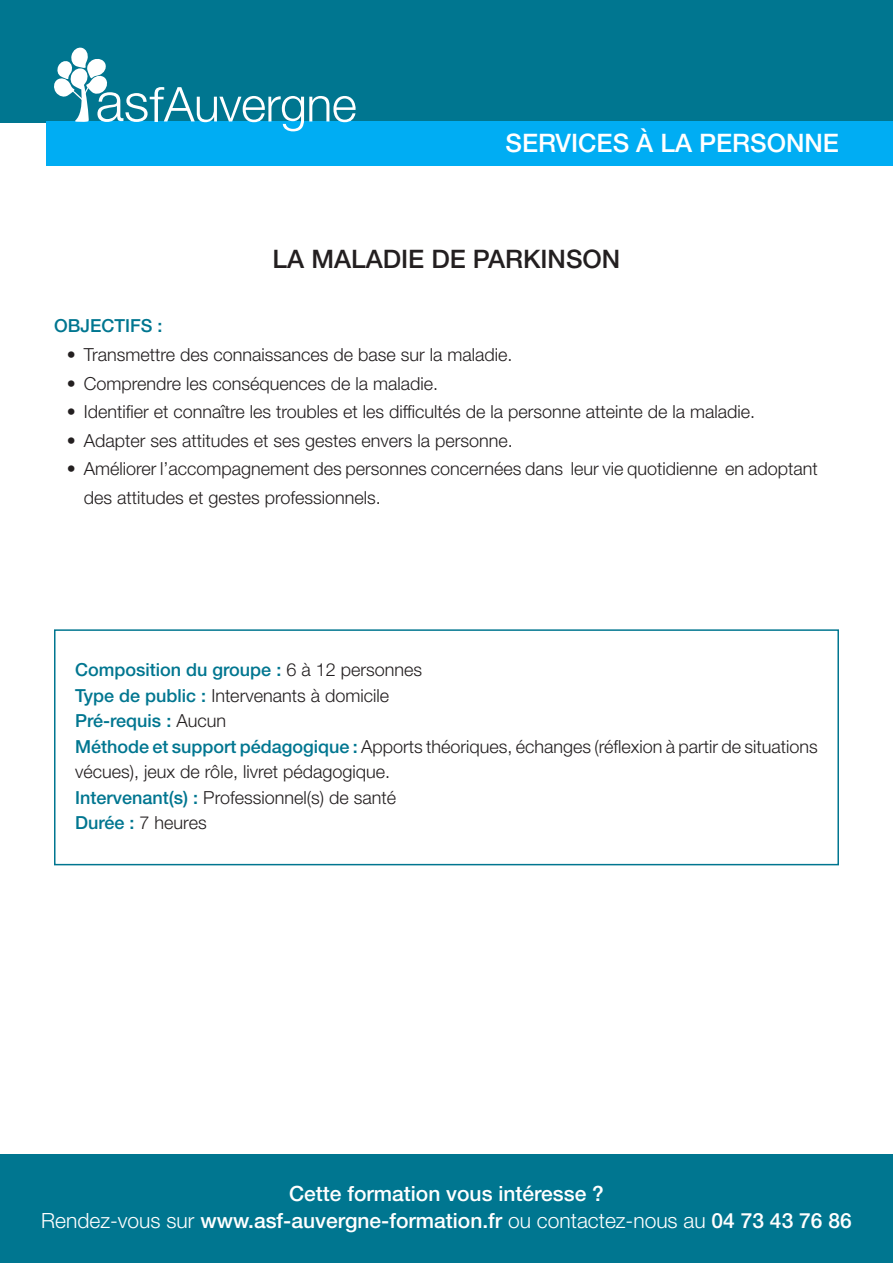
<style>
.page{position:relative;width:893px;height:1263px;background:#fff}
.page>*{position:absolute;margin:0;border:0;box-sizing:border-box;transform-origin:0 0}
.t1{font:500 25.5px "Helvetica Neue LT Std";color:#231f20}
.t2{font:500 25.5px "Helvetica Neue LT Std";color:#fff}
.t3{font:500 21px/27px "Helvetica Neue LT Std";color:#fff;text-align:center}
.t4{font:300 18px/28.5px "Helvetica Neue LT Std";color:#231f20}
.t5{font:500 18px "Helvetica Neue LT Std";color:#007690}
.s1{font-weight:300;color:#231f20}
.s2{font-weight:500;color:#007690}
.s3{font-weight:300}
</style>
<div class="page">
<div style="left:0;top:0;width:893px;height:122px;background:#007690"></div>
<div style="left:0;top:1154px;width:893px;height:109px;background:#007690"></div>
<div style="left:47px;top:121px;width:846px;height:45px;background:#00adf3"></div>
<svg style="left:54px;top:47px;width:302px;height:84px"></svg>
<div style="left:54px;top:629px;width:785px;height:236px;border:2px solid #007690"></div>
<p class="t2" style="left:505px;top:128px;width:335px">SERVICES À LA PERSONNE</p>
<p class="t1" style="left:273px;top:243px;width:349px">LA MALADIE DE PARKINSON</p>
<p class="t5" style="left:54px;top:315px;width:110px">OBJECTIFS :</p>
<p class="t4" style="left:67px;top:340px;width:447px">• Transmettre des connaissances de base sur la maladie.</p>
<p class="t4" style="left:67px;top:368px;width:373px">• Comprendre les conséquences de la maladie.</p>
<p class="t4" style="left:67px;top:397px;width:690px">• Identifier et connaître les troubles et les difficultés de la personne atteinte de la maladie.</p>
<p class="t4" style="left:67px;top:425px;width:448px">• Adapter ses attitudes et ses gestes envers la personne.</p>
<p class="t4" style="left:84px;top:454px;width:735px;text-indent:-17px">• Améliorer l’accompagnement des personnes concernées dans leur vie quotidienne en adoptant des attitudes et gestes professionnels.</p>
<p class="t5" style="left:75px;top:659px;width:348px">Composition du groupe : <span class="s1">6 à 12 personnes</span></p>
<p class="t4" style="left:75px;top:681px;width:315px"><span class="s2">Type de public :</span> Intervenants à domicile</p>
<p class="t5" style="left:75px;top:710px;width:152px">Pré-requis : <span class="s1">Aucun</span></p>
<p class="t4" style="left:75px;top:733px;width:744px;line-height:25.5px"><span class="s2">Méthode et support pédagogique :</span> Apports théoriques, échanges (réflexion à partir de situations vécues), jeux de rôle, livret pédagogique.</p>
<p class="t4" style="left:75px;top:783px;width:322px"><span class="s2">Intervenant(s) :</span> Professionnel(s) de santé</p>
<p class="t4" style="left:75px;top:808px;width:133px"><span class="s2">Durée :</span> 7 heures</p>
<p class="t3" style="left:41px;top:1179px;width:812px">Cette formation vous intéresse ?<br><span class="s3">Rendez-vous sur</span> www.asf-auvergne-formation.fr <span class="s3">ou contactez-nous au</span> 04 73 43 76 86</p>
</div>
